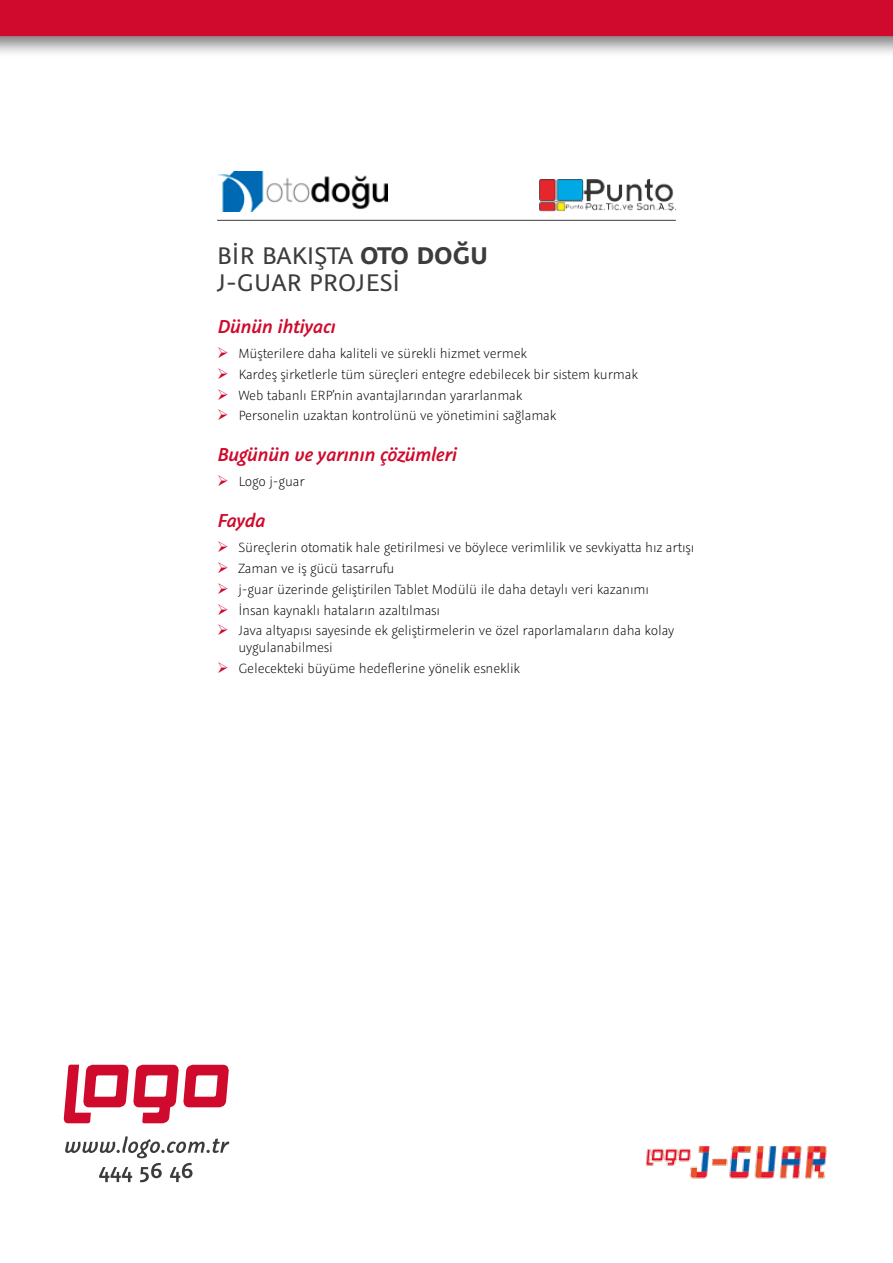
<style>
.page{position:relative;width:893px;height:1263px;background:#fff}
.page>*{position:absolute;margin:0;border:0;box-sizing:border-box;transform-origin:0 0}
.t1{font:27px/27px "Graublau Sans";color:#3c3c3b}
.t2{font:italic 21px "Graublau Sans Smbold";letter-spacing:-.02em;color:#cf0a2c}
.t3{font:300 15px/16.5px "Graublau Sans";letter-spacing:-.01em;color:#000}
.s1{font-weight:700}
.s2{color:#cf0a2c}
</style>
<div class="page">
<svg style="left:0;top:0;width:893px;height:53px;background:#ca435a"></svg>
<img style="left:217px;top:172px;width:170px;height:39px">
<hr style="left:217px;top:220px;width:459px;height:1px;background:#3c3c3b">
<img style="left:540px;top:179px;width:136px;height:32px">
<hr style="left:892px;top:429px;width:1px;height:274px;background:#b4d5dd">
<img style="left:646px;top:1145px;width:181px;height:34px">
<svg style="left:65px;top:1136px;width:164px;height:46px"></svg>
<svg style="left:63px;top:1065px;width:166px;height:58px"></svg>
<p class="t1" style="left:217px;top:242px;width:273px">BİR BAKIŞTA <span class="s1">OTO DOĞU<br></span>J-GUAR PROJESİ</p>
<p class="t2" style="left:217px;top:312px;width:120px">Dünün ihtiyacı</p>
<p class="t3" style="left:217px;top:345px;width:311px"><span class="s2">➢</span> Müşterilere daha kaliteli ve sürekli hizmet vermek</p>
<p class="t3" style="left:217px;top:366px;width:422px"><span class="s2">➢</span> Kardeş şirketlerle tüm süreçleri entegre edebilecek bir sistem kurmak</p>
<p class="t3" style="left:217px;top:387px;width:307px"><span class="s2">➢</span> Web tabanlı ERP’nin avantajlarından yararlanmak</p>
<p class="t3" style="left:217px;top:407px;width:341px"><span class="s2">➢</span> Personelin uzaktan kontrolünü ve yönetimini sağlamak</p>
<p class="t2" style="left:217px;top:441px;width:242px">Bugünün ve yarının çözümleri</p>
<p class="t3" style="left:217px;top:473px;width:89px"><span class="s2">➢</span> Logo j-guar</p>
<p class="t2" style="left:217px;top:507px;width:50px">Fayda</p>
<p class="t3" style="left:217px;top:540px;width:479px"><span class="s2">➢</span> Süreçlerin otomatik hale getirilmesi ve böylece verimlilik ve sevkiyatta hız artışı</p>
<p class="t3" style="left:217px;top:560px;width:179px"><span class="s2">➢</span> Zaman ve iş gücü tasarrufu</p>
<p class="t3" style="left:217px;top:581px;width:433px"><span class="s2">➢</span> j-guar üzerinde geliştirilen Tablet Modülü ile daha detaylı veri kazanımı</p>
<p class="t3" style="left:217px;top:602px;width:225px"><span class="s2">➢</span> İnsan kaynaklı hataların azaltılması</p>
<p class="t3" style="left:238px;top:623px;width:437px;text-indent:-21px"><span class="s2">➢</span> Java altyapısı sayesinde ek geliştirmelerin ve özel raporlamaların daha kolay uygulanabilmesi</p>
<p class="t3" style="left:217px;top:660px;width:305px"><span class="s2">➢</span> Gelecekteki büyüme hedeflerine yönelik esneklik</p>
</div>
